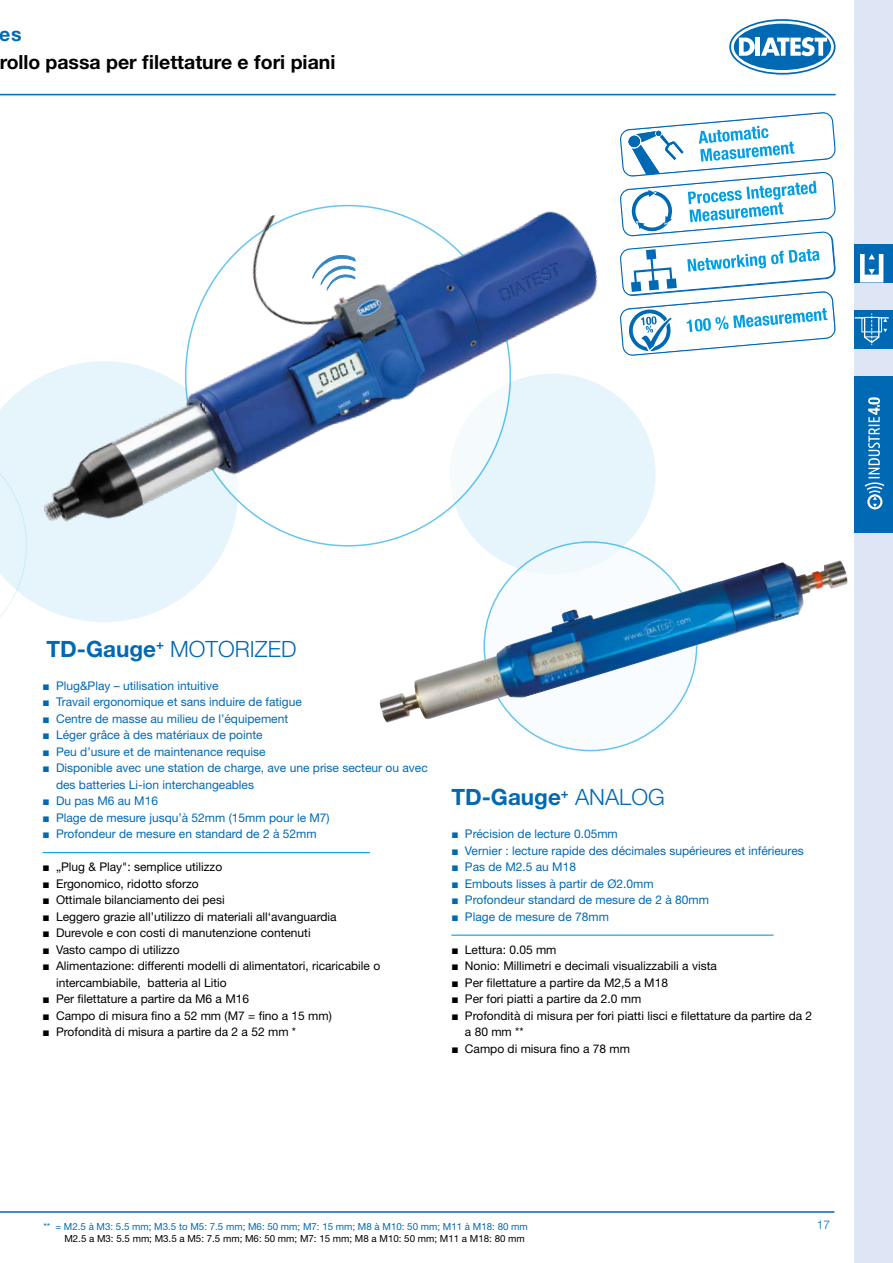
<style>
.page{position:relative;width:893px;height:1263px;background:#fff}
.page>*{position:absolute;margin:0;border:0;box-sizing:border-box;transform-origin:0 0}
.t1{font:300 22.5px "Helvetica Neue LT Std";color:#0069b4}
.t2{font:700 22.5px "Helvetica Neue LT Std";color:#0069b4}
.t3{font:700 19.5px "Helvetica Neue LT Std";color:#000}
.t4{font:700 19.5px "Helvetica Neue LT Std";color:#0069b4}
.t5{font:12px/16.5px "Helvetica Neue LT Std";color:#000}
.t6{font:12px/16.5px "Helvetica Neue LT Std";color:#0069b4}
.t7{font:300 12px "Helvetica Neue LT Std";color:#0069b4}
.t8{font:9.75px "Helvetica Neue LT Std";color:#0069b4}
.t9{font:9.75px "Helvetica Neue LT Std";color:#000}
.s1{font-weight:700}
.s2{font-family:"Arial";font-weight:900}
.s3{font-weight:300}
</style>
<div class="page">
<svg style="left:731px;top:21px;width:103px;height:52px;background:#2981c0"></svg>
<div style="left:729px;top:19px;width:107px;height:56px;border:3px solid #0069b4;border-radius:50%"></div>
<svg style="left:739px;top:38px;width:16px;height:18px"></svg>
<hr style="left:756px;top:38px;width:4px;height:18px;background:#fff">
<svg style="left:761px;top:37px;width:66px;height:19px"></svg>
<div style="left:731px;top:21px;width:103px;height:52px;border:3px solid #fff;border-radius:50%"></div>
<div style="left:855px;top:0;width:38px;height:1263px;background:#dee6f6"></div>
<hr style="left:0;top:1211px;width:834px;height:2px;background:#0069b4">
<hr style="left:0;top:94px;width:836px;height:1px;background:#0069b4">
<hr style="left:43px;top:852px;width:327px;height:1px;background:#009fe3">
<hr style="left:451px;top:934px;width:322px;height:2px;background:#009fe3">
<svg style="left:0;top:560px;width:218px;height:62px;fill:#e6f5fc"></svg>
<div style="left:450px;top:374px;width:206px;height:200px;background:#e6f5fc;border-radius:50%"></div>
<div style="left:484px;top:542px;width:213px;height:209px;background:#f5fbfe;border-radius:50%"></div>
<img style="left:380px;top:560px;width:468px;height:163px">
<img style="left:0;top:204px;width:643px;height:356px">
<svg style="left:313px;top:253px;width:43px;height:37px"></svg>
<svg style="left:620px;top:112px;width:215px;height:244px"></svg>
<div style="left:855px;top:376px;width:38px;height:156px;background:#0069b4"></div>
<svg style="left:864px;top:397px;width:21px;height:113px"></svg>
<div style="left:855px;top:244px;width:38px;height:38px;background:#0069b4"></div>
<svg style="left:860px;top:254px;width:23px;height:28px"></svg>
<div style="left:855px;top:310px;width:38px;height:38px;background:#0069b4"></div>
<svg style="left:855px;top:313px;width:34px;height:32px"></svg>
<h2 class="t4" style="left:0;top:21px;width:23px">es</h2>
<h2 class="t3" style="left:0;top:50px;width:337px">rollo passa per filettature e fori piani</h2>
<h1 class="t1" style="left:46px;top:635px;width:251px"><span class="s1">TD-Gauge</span><sup>+</sup> MOTORIZED</h1>
<p class="t6" style="left:43px;top:677px;width:178px"><span class="s2">■</span> Plug&amp;Play – utilisation intuitive</p>
<p class="t6" style="left:43px;top:693px;width:261px"><span class="s2">■</span> Travail ergonomique et sans induire de fatigue</p>
<p class="t6" style="left:43px;top:710px;width:247px"><span class="s2">■</span> Centre de masse au milieu de l’équipement</p>
<p class="t6" style="left:43px;top:726px;width:222px"><span class="s2">■</span> Léger grâce à des matériaux de pointe</p>
<p class="t6" style="left:43px;top:743px;width:224px"><span class="s2">■</span> Peu d’usure et de maintenance requise</p>
<p class="t6" style="left:56px;top:759px;width:373px;text-indent:-14px"><span class="s2">■</span> Disponible avec une station de charge, ave une prise secteur ou avec des batteries Li-ion interchangeables</p>
<p class="t6" style="left:43px;top:792px;width:117px"><span class="s2">■</span> Du pas M6 au M16</p>
<p class="t6" style="left:43px;top:809px;width:289px"><span class="s2">■</span> Plage de mesure jusqu’à 52mm (15mm pour le M7)</p>
<p class="t6" style="left:43px;top:825px;width:276px"><span class="s2">■</span> Profondeur de mesure en standard de 2 à 52mm</p>
<p class="t5" style="left:43px;top:858px;width:181px"><span class="s2">■</span> „Plug &amp; Play": semplice utilizzo</p>
<p class="t5" style="left:43px;top:875px;width:158px"><span class="s2">■</span> Ergonomico, ridotto sforzo</p>
<p class="t5" style="left:43px;top:891px;width:184px"><span class="s2">■</span> Ottimale bilanciamento dei pesi</p>
<p class="t5" style="left:43px;top:908px;width:296px"><span class="s2">■</span> Leggero grazie all’utilizzo di materiali all‘avanguardia</p>
<p class="t5" style="left:43px;top:924px;width:270px"><span class="s2">■</span> Durevole e con costi di manutenzione contenuti</p>
<p class="t5" style="left:43px;top:941px;width:139px"><span class="s2">■</span> Vasto campo di utilizzo</p>
<p class="t5" style="left:56px;top:957px;width:326px;text-indent:-14px"><span class="s2">■</span> Alimentazione: differenti modelli di alimentatori, ricaricabile o intercambiabile, batteria al Litio</p>
<p class="t5" style="left:43px;top:990px;width:208px"><span class="s2">■</span> Per filettature a partire da M6 a M16</p>
<p class="t5" style="left:43px;top:1007px;width:291px"><span class="s2">■</span> Campo di misura fino a 52 mm (M7 = fino a 15 mm)</p>
<p class="t5" style="left:43px;top:1023px;width:255px"><span class="s2">■</span> Profondità di misura a partire da 2 a 52 mm *</p>
<h1 class="t2" style="left:451px;top:783px;width:215px">TD-Gauge<sup>+</sup> <span class="s3">ANALOG</span></h1>
<p class="t6" style="left:451px;top:825px;width:168px"><span class="s2">■</span> Précision de lecture 0.05mm</p>
<p class="t6" style="left:451px;top:842px;width:354px"><span class="s2">■</span> Vernier : lecture rapide des décimales supérieures et inférieures</p>
<p class="t6" style="left:451px;top:858px;width:126px"><span class="s2">■</span> Pas de M2.5 au M18</p>
<p class="t6" style="left:451px;top:875px;width:204px"><span class="s2">■</span> Embouts lisses à partir de Ø2.0mm</p>
<p class="t6" style="left:451px;top:891px;width:259px"><span class="s2">■</span> Profondeur standard de mesure de 2 à 80mm</p>
<p class="t6" style="left:451px;top:908px;width:159px"><span class="s2">■</span> Plage de mesure de 78mm</p>
<p class="t5" style="left:451px;top:941px;width:107px"><span class="s2">■</span> Lettura: 0.05 mm</p>
<p class="t5" style="left:451px;top:957px;width:267px"><span class="s2">■</span> Nonio: Millimetri e decimali visualizzabili a vista</p>
<p class="t5" style="left:451px;top:974px;width:218px"><span class="s2">■</span> Per filettature a partire da M2,5 a M18</p>
<p class="t5" style="left:451px;top:990px;width:191px"><span class="s2">■</span> Per fori piatti a partire da 2.0 mm</p>
<p class="t5" style="left:465px;top:1007px;width:349px;text-indent:-14px"><span class="s2">■</span> Profondità di misura per fori piatti lisci e filettature da partire da 2 a 80 mm **</p>
<p class="t5" style="left:451px;top:1040px;width:180px"><span class="s2">■</span> Campo di misura fino a 78 mm</p>
<p class="t8" style="left:43px;top:1221px;width:486px">** = M2.5 à M3: 5.5 mm; M3.5 to M5: 7.5 mm; M6: 50 mm; M7: 15 mm; M8 à M10: 50 mm; M11 à M18: 80 mm</p>
<p class="t9" style="left:64px;top:1233px;width:462px">M2.5 a M3: 5.5 mm; M3.5 a M5: 7.5 mm; M6: 50 mm; M7: 15 mm; M8 a M10: 50 mm; M11 a M18: 80 mm</p>
<p class="t7" style="left:817px;top:1217px;width:15px">17</p>
</div>
